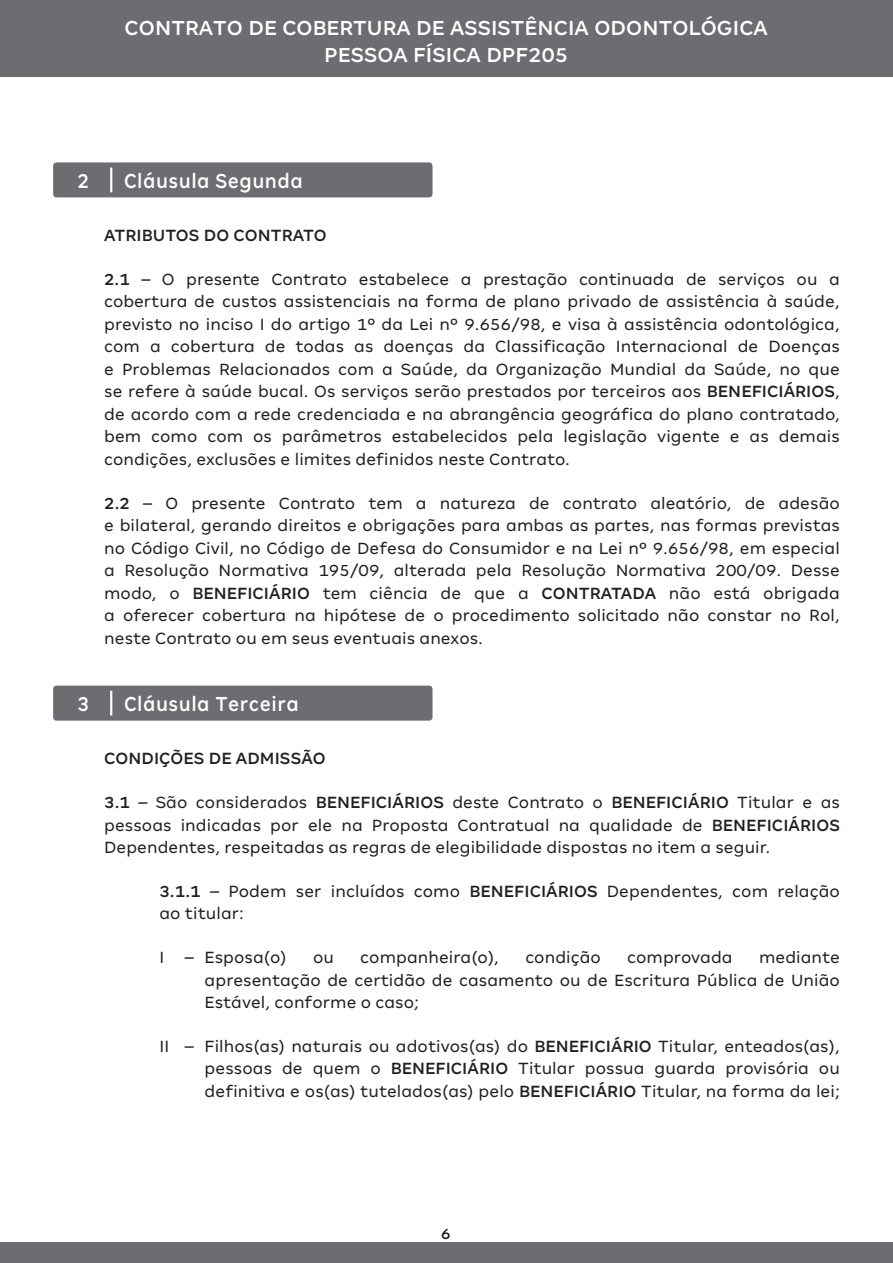
<style>
.page{position:relative;width:893px;height:1263px;background:#fff}
.page>*{position:absolute;margin:0;border:0;box-sizing:border-box;transform-origin:0 0}
.t1{font:500 22.5px/27px "Amil Typeface";letter-spacing:.005em;color:#fff;text-align:center}
.t2{font:500 22.5px "Amil Typeface";letter-spacing:.025em;color:#fff;scale:.9 1}
.t3{font:500 22.5px "Amil Typeface";letter-spacing:.005em;color:#fff;scale:.9 1}
.t4{font:18px/22.5px "Amil Typeface";letter-spacing:.005em;color:#231f20;text-align:justify}
.t5{font:500 18px "Amil Typeface";letter-spacing:.005em;color:#231f20}
.t6{font:500 16.5px "Amil Typeface";color:#231f20}
.s1{font-weight:500}
</style>
<div class="page">
<div style="left:0;top:1243px;width:893px;height:20px;background:#6c6d70"></div>
<div style="left:0;top:0;width:893px;height:76px;background:#6c6d70"></div>
<div style="left:53px;top:162px;width:379px;height:35px;background:#6c6d70;border-radius:3px"></div>
<hr style="left:110px;top:168px;width:2px;height:24px;background:#fff">
<div style="left:53px;top:686px;width:379px;height:35px;background:#6c6d70;border-radius:3px"></div>
<hr style="left:110px;top:691px;width:2px;height:24px;background:#fff">
<p class="t1" style="left:125px;top:14px;width:645px">CONTRATO DE COBERTURA DE ASSISTÊNCIA ODONTOLÓGICA<br>PESSOA FÍSICA DPF205</p>
<p class="t3" style="left:77px;top:167px;width:15px">2</p>
<p class="t2" style="left:124px;top:167px;width:200px">Cláusula Segunda</p>
<p class="t5" style="left:104px;top:225px;width:224px">ATRIBUTOS DO CONTRATO</p>
<p class="t4" style="left:104px;top:268px;width:737px"><span class="s1">2.1</span> – O presente Contrato estabelece a prestação continuada de serviços ou a cobertura de custos assistenciais na forma de plano privado de assistência à saúde, previsto no inciso I do artigo 1º da Lei nº 9.656/98, e visa à assistência odontológica, com a cobertura de todas as doenças da Classificação Internacional de Doenças e Problemas Relacionados com a Saúde, da Organização Mundial da Saúde, no que se refere à saúde bucal. Os serviços serão prestados por terceiros aos <span class="s1">BENEFICIÁRIOS</span>, de acordo com a rede credenciada e na abrangência geográfica do plano contratado, bem como com os parâmetros estabelecidos pela legislação vigente e as demais condições, exclusões e limites definidos neste Contrato.</p>
<p class="t4" style="left:104px;top:492px;width:737px"><span class="s1">2.2</span> – O presente Contrato tem a natureza de contrato aleatório, de adesão e bilateral, gerando direitos e obrigações para ambas as partes, nas formas previstas no Código Civil, no Código de Defesa do Consumidor e na Lei nº 9.656/98, em especial a Resolução Normativa 195/09, alterada pela Resolução Normativa 200/09. Desse modo, o <span class="s1">BENEFICIÁRIO</span> tem ciência de que a <span class="s1">CONTRATADA</span> não está obrigada a oferecer cobertura na hipótese de o procedimento solicitado não constar no Rol, neste Contrato ou em seus eventuais anexos.</p>
<p class="t3" style="left:77px;top:691px;width:15px">3</p>
<p class="t2" style="left:124px;top:691px;width:196px">Cláusula Terceira</p>
<p class="t5" style="left:104px;top:748px;width:223px">CONDIÇÕES DE ADMISSÃO</p>
<p class="t4" style="left:104px;top:791px;width:737px"><span class="s1">3.1</span> – São considerados <span class="s1">BENEFICIÁRIOS</span> deste Contrato o <span class="s1">BENEFICIÁRIO</span> Titular e as pessoas indicadas por ele na Proposta Contratual na qualidade de <span class="s1">BENEFICIÁRIOS </span>Dependentes, respeitadas as regras de elegibilidade dispostas no item a seguir.</p>
<p class="t4" style="left:159px;top:880px;width:682px"><span class="s1">3.1.1</span> – Podem ser incluídos como <span class="s1">BENEFICIÁRIOS</span> Dependentes, com relação ao titular:</p>
<p class="t4" style="left:159px;top:946px;width:129px">I – Esposa(o)</p>
<p class="t4" style="left:313px;top:946px;width:22px">ou</p>
<p class="t4" style="left:360px;top:946px;width:140px">companheira(o),</p>
<p class="t4" style="left:525px;top:946px;width:77px">condição</p>
<p class="t4" style="left:627px;top:946px;width:107px">comprovada</p>
<p class="t4" style="left:205px;top:946px;width:637px;text-indent:554px">mediante apresentação de certidão de casamento ou de Escritura Pública de União Estável, conforme o caso;</p>
<p class="t4" style="left:205px;top:1035px;width:637px;text-indent:-45px">II – Filhos(as) naturais ou adotivos(as) do <span class="s1">BENEFICIÁRIO</span> Titular, enteados(as), pessoas de quem o <span class="s1">BENEFICIÁRIO</span> Titular possua guarda provisória ou definitiva e os(as) tutelados(as) pelo <span class="s1">BENEFICIÁRIO</span> Titular, na forma da lei;</p>
<p class="t6" style="left:441px;top:1224px;width:11px">6</p>
</div>
